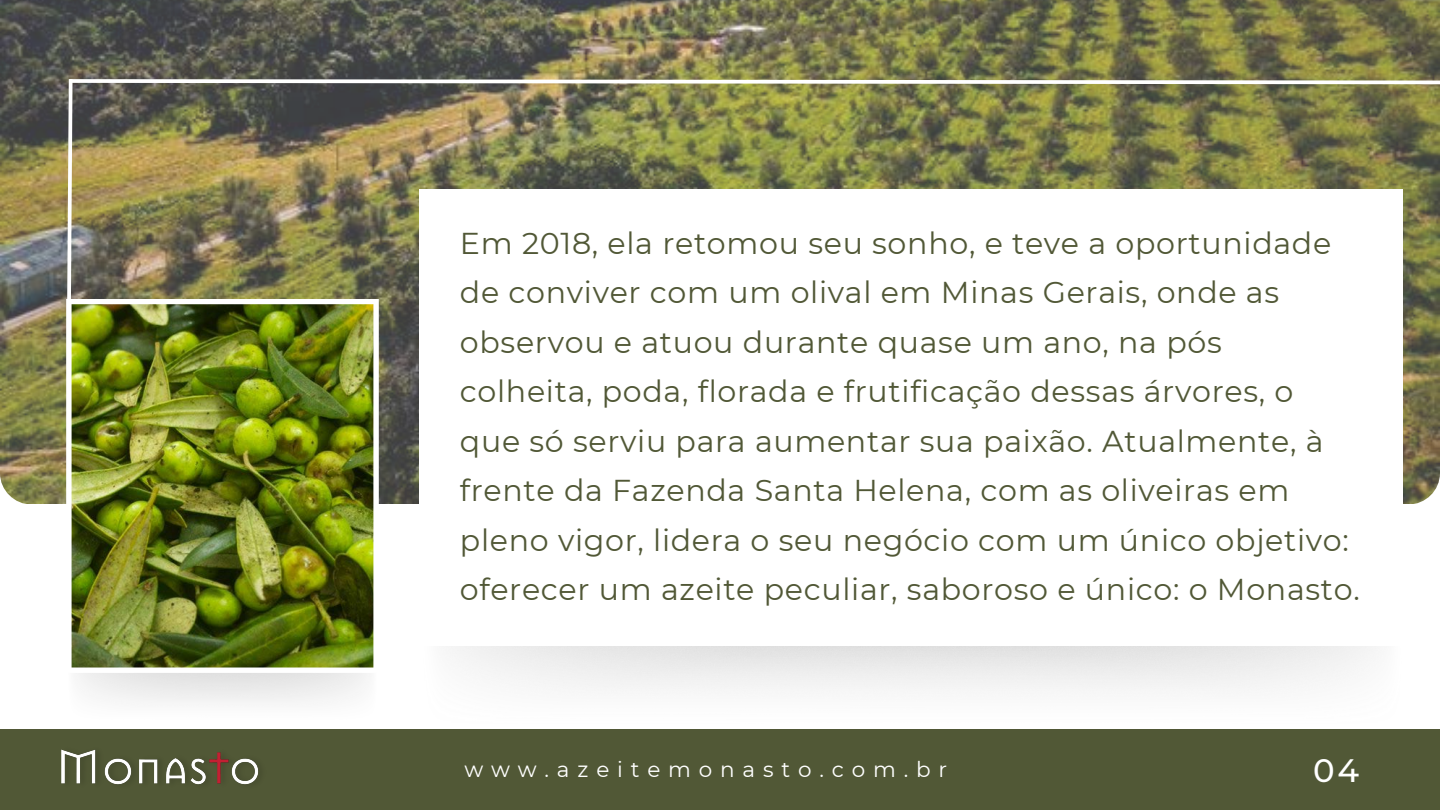
<style>
.page{position:relative;width:1440px;height:810px;background:#fff}
.page>*{position:absolute;margin:0;border:0;box-sizing:border-box;transform-origin:0 0}
.t1{font:500 32.3px "Montserrat";color:#fff}
.t2{font:30.1px/49.5px "Montserrat";letter-spacing:.025em;color:#515836}
.t3{font:21.5px "Montserrat";letter-spacing:.365em;color:#fff}
</style>
<div class="page">
<img style="left:0;top:0;width:1440px;height:504px">
<img style="left:66px;top:343px;width:313px;height:325px">
<div style="left:419px;top:189px;width:984px;height:456px;background:#fff"></div>
<div style="left:0;top:729px;width:1440px;height:81px;background:#515836"></div>
<img style="left:61px;top:749px;width:198px;height:36px">
<img style="left:65px;top:75px;width:1375px;height:268px">
<p class="t2" style="left:460px;top:218px;width:901px">Em 2018, ela retomou seu sonho, e teve a oportunidade de conviver com um olival em Minas Gerais, onde as observou e atuou durante quase um ano, na pós colheita, poda, florada e frutificação dessas árvores, o que só serviu para aumentar sua paixão. Atualmente, à frente da Fazenda Santa Helena, com as oliveiras em pleno vigor, lidera o seu negócio com um único objetivo: oferecer um azeite peculiar, saboroso e único: o Monasto.</p>
<p class="t3" style="left:464px;top:756px;width:484px">www.azeitemonasto.com.br</p>
<p class="t1" style="left:1313px;top:751px;width:47px">04</p>
</div>
